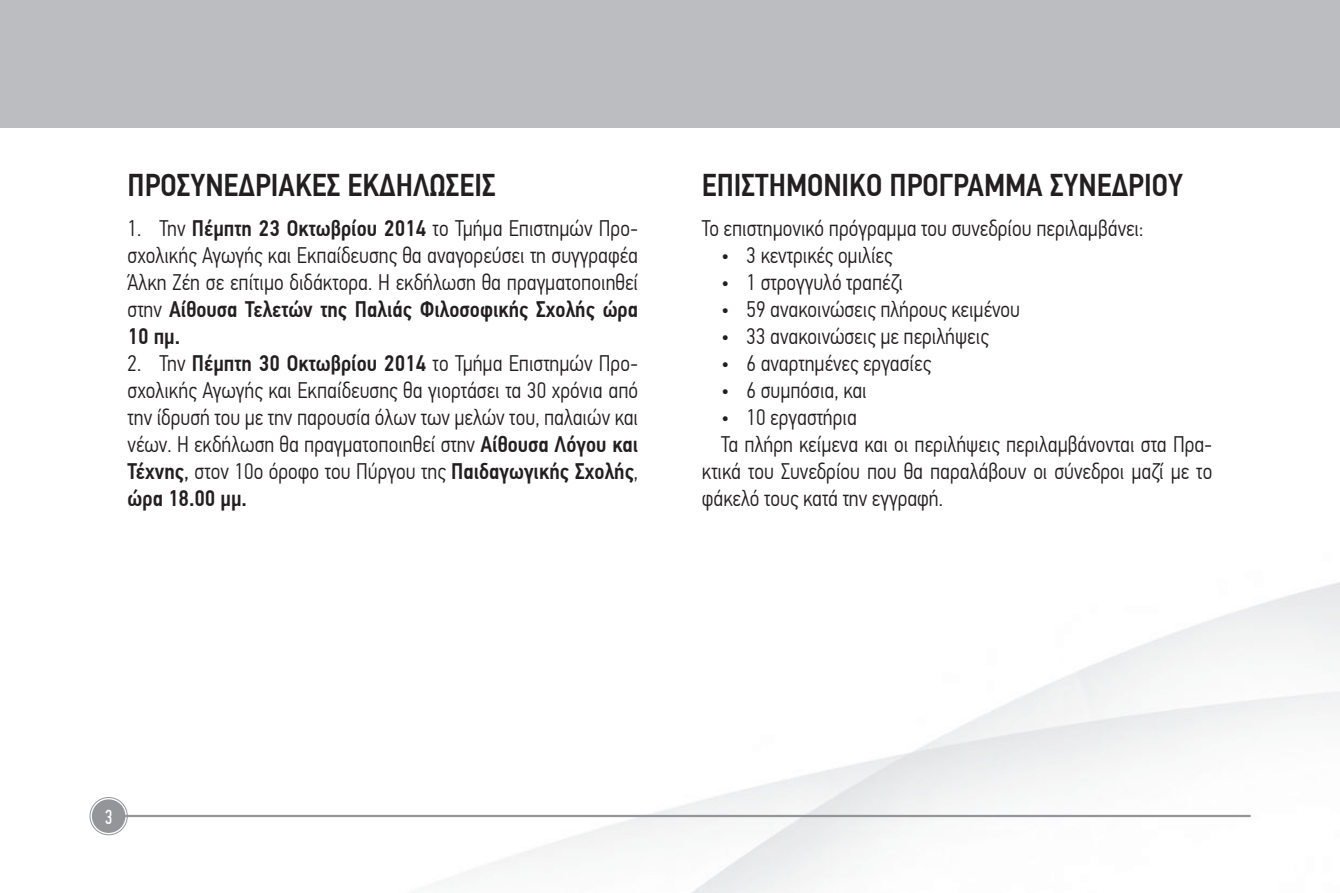
<style>
.page{position:relative;width:1340px;height:893px;background:#fff}
.page>*{position:absolute;margin:0;border:0;box-sizing:border-box;transform-origin:0 0}
.t1{font:500 31.5px "PF Din Text Cond Pro";color:#231f20}
.t2{font:300 22.5px/27px "PF Din Text Cond Pro";color:#231f20;text-align:justify}
.t3{font:20.25px "PF Din Text Comp Pro";color:#fff}
.s1{font-weight:500}
.s2{font-weight:400}
</style>
<div class="page">
<hr style="left:124px;top:815px;width:1126px;height:2px;background:#939598">
<div style="left:92px;top:799px;width:33px;height:34px;background:#939598;border-radius:50%"></div>
<div style="left:90px;top:797px;width:38px;height:38px;border:1px solid #939598;border-radius:50%"></div>
<div style="left:93px;top:801px;width:31px;height:30px;border:1px solid #939598;border-radius:50%"></div>
<div style="left:0;top:0;width:1339px;height:128px;background:#bcbdc0"></div>
<h1 class="t1" style="left:128px;top:166px;width:369px">ΠΡΟΣΥΝΕΔΡΙΑΚΕΣ ΕΚΔΗΛΩΣΕΙΣ</h1>
<p class="t2" style="left:128px;top:214px;width:512px">1. Την <span class="s1">Πέμπτη 23 Οκτωβρίου 2014</span> το Τμήμα Επιστημών Προ&shy;σχολικής Αγωγής και Εκπαίδευσης θα αναγορεύσει τη συγγραφέα Άλκη Ζέη σε επίτιμο διδάκτορα. Η εκδήλωση θα πραγματοποιηθεί στην <span class="s1">Αίθουσα Τελετών της Παλιάς Φιλοσοφικής Σχολής ώρα 10 πμ.</span></p>
<p class="t2" style="left:128px;top:349px;width:512px">2. Την <span class="s1">Πέμπτη 30 Οκτωβρίου 2014</span> το Τμήμα Επιστημών Προ&shy;σχολικής Αγωγής και Εκπαίδευσης θα γιορτάσει τα 30 χρόνια από την ίδρυσή του με την παρουσία όλων των μελών του, παλαιών και νέων. Η εκδήλωση θα πραγματοποιηθεί στην <span class="s1">Αίθουσα Λόγου και Τέχνης</span><span class="s2">,</span> στον 10ο όροφο του Πύργου της <span class="s1">Παιδαγωγικής Σχολής</span>, <span class="s1">ώρα 18.00 μμ.</span></p>
<h1 class="t1" style="left:702px;top:166px;width:482px">ΕΠΙΣΤΗΜΟΝΙΚΟ ΠΡΟΓΡΑΜΜΑ ΣΥΝΕΔΡΙΟΥ</h1>
<p class="t2" style="left:702px;top:214px;width:443px">Το επιστημονικό πρόγραμμα του συνεδρίου περιλαμβάνει:</p>
<p class="t2" style="left:721px;top:241px;width:173px">• 3 κεντρικές ομιλίες</p>
<p class="t2" style="left:721px;top:268px;width:184px">• 1 στρογγυλό τραπέζι</p>
<p class="t2" style="left:721px;top:295px;width:300px">• 59 ανακοινώσεις πλήρους κειμένου</p>
<p class="t2" style="left:721px;top:322px;width:269px">• 33 ανακοινώσεις με περιλήψεις</p>
<p class="t2" style="left:721px;top:349px;width:211px">• 6 αναρτημένες εργασίες</p>
<p class="t2" style="left:721px;top:376px;width:147px">• 6 συμπόσια, και</p>
<p class="t2" style="left:721px;top:403px;width:137px">• 10 εργαστήρια</p>
<p class="t2" style="left:721px;top:430px;width:493px">Τα πλήρη κείμενα και οι περιλήψεις περιλαμβάνονται στα Πρα-</p>
<p class="t2" style="left:702px;top:457px;width:512px">κτικά του Συνεδρίου που θα παραλάβουν οι σύνεδροι μαζί με το</p>
<p class="t2" style="left:702px;top:484px;width:243px">φάκελό τους κατά την εγγραφή.</p>
<p class="t3" style="left:105px;top:805px;width:9px">3</p>
</div>
